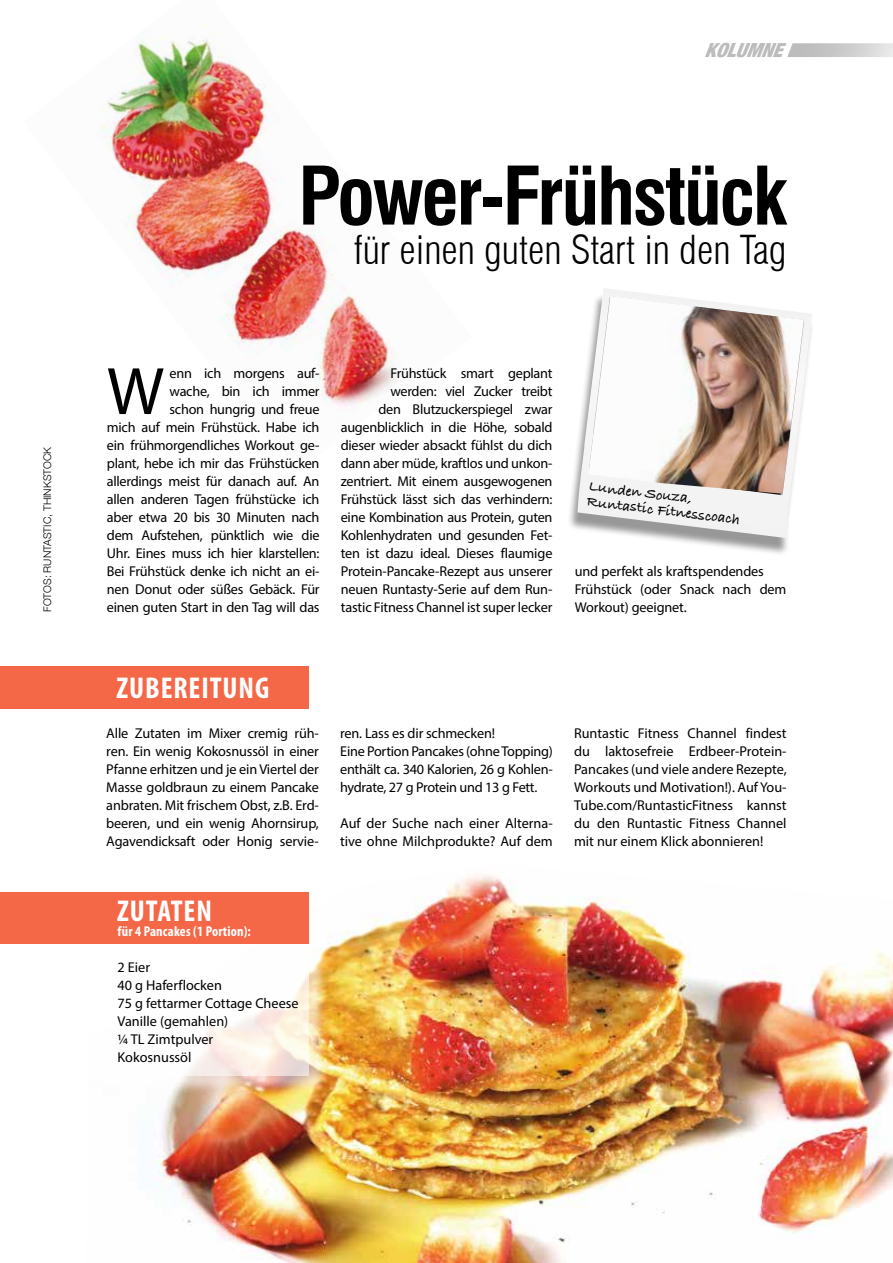
<style>
.page{position:relative;width:893px;height:1263px;background:#fff}
.page>*{position:absolute;margin:0;border:0;box-sizing:border-box;transform-origin:0 0}
.t1{font:700 condensed 78.45px "Swiss 721 BT";letter-spacing:-.03em;color:#000}
.t2{font:67.65px "Myriad Pro";color:#000}
.t3{font:300 condensed 39px "Swiss 721 BT";color:#000}
.t4{font:700 condensed 30.15px "Myriad Pro";letter-spacing:.03em;color:#fff}
.t5{font:italic 900 condensed 19.35px "Helvetica Neue";color:#bcbcbc}
.t6{font:15px/15px "Bradley Hand ITCTT Bold";color:#000}
.t7{font:14.25px/18px "Myriad Pro";letter-spacing:-.02em;color:#000;text-align:right}
.t8{font:14.25px/18px "Myriad Pro";color:#000}
.t9{font:700 condensed 14.25px "Myriad Pro";letter-spacing:.01em;color:#fff}
.t10{font:300 10.5px "Helvetica Neue";color:#000}
</style>
<div class="page">
<svg style="left:787px;top:43px;width:106px;height:14px"></svg>
<img style="left:154px;top:875px;width:739px;height:388px">
<div style="left:2px;top:946px;width:326px;height:149px;background:#fff;opacity:.75"></div>
<svg style="left:2px;top:944px;width:307px;height:132px"></svg>
<div style="left:0;top:892px;width:309px;height:52px;background:#f46848"></div>
<div style="left:0;top:666px;width:308px;height:42px;background:#f46848"></div>
<img style="left:96px;top:24px;width:301px;height:383px">
<div style="left:568px;top:294px;width:247px;height:262px;background:#000;opacity:.41"></div>
<svg style="left:578px;top:288px;width:234px;height:250px"></svg>
<img style="left:588px;top:296px;width:216px;height:198px">
<p class="t10" style="left:39px;top:612px;width:167px;rotate:-90deg">FOTOS: RUNTASTIC, THINKSTOCK</p>
<h3 class="t5" style="left:705px;top:34px;width:90px">KOLUMNE</h3>
<h1 class="t1" style="left:298px;top:149px;width:490px">Power-Frühstück</h1>
<h3 class="t3" style="left:354px;top:226px;width:434px">für einen guten Start in den Tag</h3>
<p class="t7" style="left:107px;top:364px;width:214px">enn ich morgens auf-<br>wache, bin ich immer<br>schon hungrig und freue<br>mich auf mein Frühstück. Habe ich ein frühmorgendliches Workout ge&shy;plant, hebe ich mir das Frühstücken allerdings meist für danach auf. An allen anderen Tagen frühstücke ich aber etwa 20 bis 30 Minuten nach dem Aufstehen, pünktlich wie die<br>Uhr. Eines muss ich hier klarstellen:<br>Bei Frühstück denke ich nicht an ei&shy;nen Donut oder süßes Gebäck. Für einen guten Start in den Tag will das</p>
<p class="t7" style="left:341px;top:364px;width:213px">Frühstück smart geplant werden: viel Zucker treibt<br>den Blutzuckerspiegel zwar augenblicklich in die Höhe, sobald dieser wieder absackt fühlst du dich dann aber müde, kraftlos und unkon&shy;zentriert. Mit einem ausgewogenen Frühstück lässt sich das verhindern: eine Kombination aus Protein, guten Kohlenhydraten und gesunden Fet&shy;ten ist dazu ideal. Dieses flaumige Protein-Pancake-Rezept aus unserer neuen Runtasty-Serie auf dem Run&shy;tastic Fitness Channel ist super lecker</p>
<h2 class="t2" style="left:107px;top:350px;width:59px">W</h2>
<p class="t6" style="left:590px;top:478px;width:156px;rotate:7deg">Lunden Souza,<br>Runtastic Fitnesscoach</p>
<p class="t7" style="left:575px;top:562px;width:213px;text-align:left">und perfekt als kraftspendendes<br>Frühstück (oder Snack nach dem<br>Workout) geeignet.</p>
<h3 class="t4" style="left:117px;top:669px;width:154px">ZUBEREITUNG</h3>
<p class="t7" style="left:106px;top:724px;width:214px;text-align:justify">Alle Zutaten im Mixer cremig rüh&shy;ren. Ein wenig Kokosnussöl in einer Pfanne erhitzen und je ein Viertel der Masse goldbraun zu einem Pancake anbraten. Mit frischem Obst, z.B. Erd&shy;beeren, und ein wenig Ahornsirup, Agavendicksaft oder Honig servie-</p>
<p class="t7" style="left:340px;top:724px;width:214px;text-align:left">ren. Lass es dir schmecken!<br>Eine Portion Pancakes (ohne Topping) enthält ca. 340 Kalorien, 26 g Kohlen&shy;hydrate, 27 g Protein und 13 g Fett.</p>
<p class="t8" style="left:340px;top:814px;width:214px">Auf der Suche nach einer Alterna&shy;tive ohne Milchprodukte? Auf dem</p>
<h3 class="t4" style="left:117px;top:892px;width:96px">ZUTATEN</h3>
<p class="t9" style="left:118px;top:922px;width:135px">für 4 Pancakes (1 Portion):</p>
<p class="t8" style="left:118px;top:958px;width:183px">2 Eier<br>40 g Haferflocken<br>75 g fettarmer Cottage Cheese<br>Vanille (gemahlen)<br>¼ TL Zimtpulver<br>Kokosnussöl</p>
<p class="t7" style="left:574px;top:724px;width:214px;text-align:justify">Runtastic Fitness Channel findest du laktosefreie Erdbeer-Protein-Pancakes (und viele andere Rezepte, Workouts und Motivation!). Auf You-Tube.com/RuntasticFitness kannst du den Runtastic Fitness Channel mit nur einem Klick abonnieren!</p>
</div>
